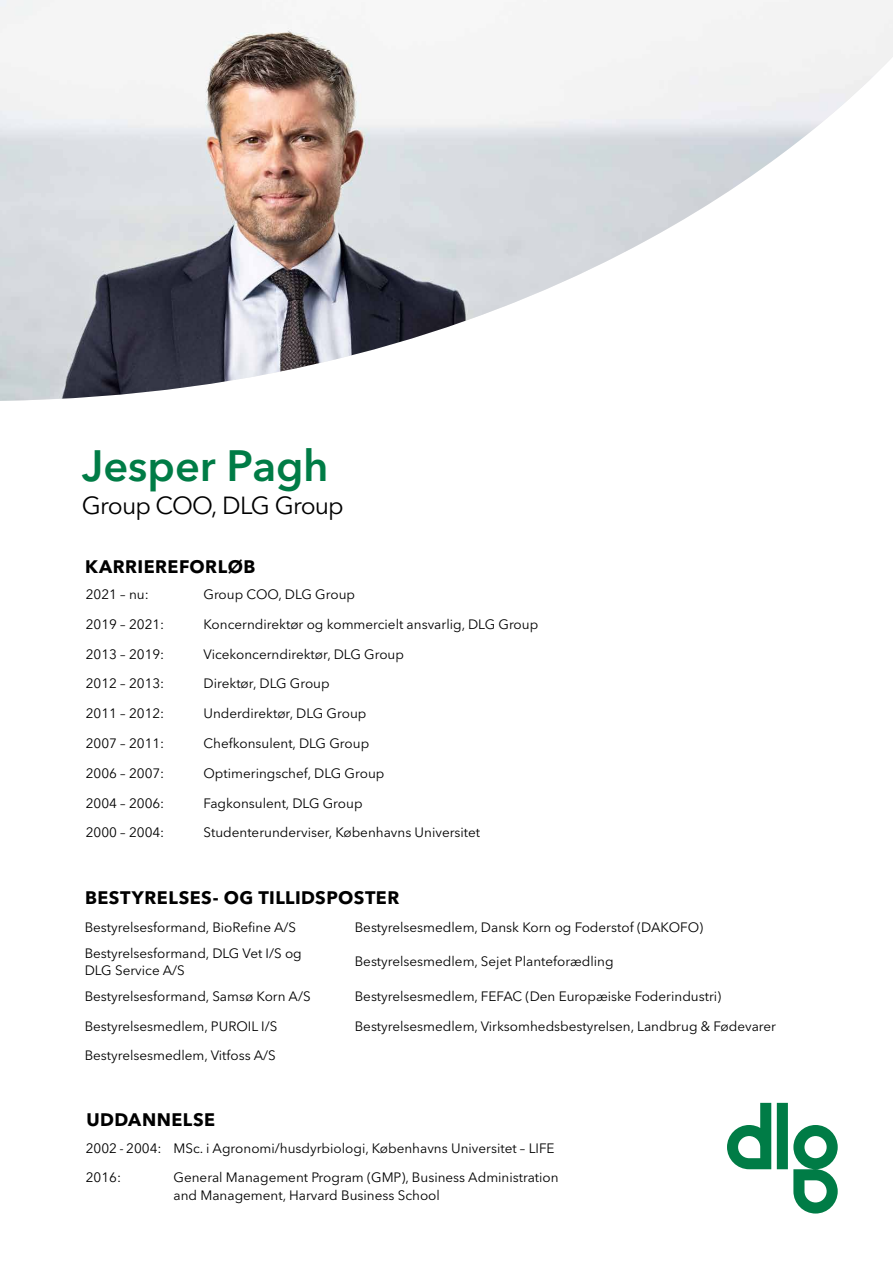
<style>
.page{position:relative;width:893px;height:1263px;background:#fff}
.page>*{position:absolute;margin:0;border:0;box-sizing:border-box;transform-origin:0 0}
.TITEL{font:600 43.5px "Avenir Next World";letter-spacing:-.005em;color:#007c46}
.Underrubrik{font:24.6px "Avenir Next World";letter-spacing:-.04em;color:#000}
.BRØD_-_Avenir_World{font:700 18px "Avenir Next World";letter-spacing:.025em;color:#000}
.BRØD_-_Avenir_World-2{font:13.5px/17.2px "Avenir Next World";color:#000}
</style>
<div class="page">
<svg style="left:727px;top:1103px;width:111px;height:110px"></svg>
<img style="left:0;top:0;width:893px;height:401px">
<p class="TITEL" style="left:82px;top:441px;width:248px">Jesper Pagh</p>
<p class="Underrubrik" style="left:82px;top:486px;width:263px">Group COO, DLG Group</p>
<p class="BRØD_-_Avenir_World" style="left:85px;top:556px;width:172px">KARRIEREFORLØB</p>
<p class="BRØD_-_Avenir_World-2" style="left:86px;top:586px;width:65px">2021 – nu:</p>
<p class="BRØD_-_Avenir_World-2" style="left:204px;top:586px;width:153px">Group COO, DLG Group</p>
<p class="BRØD_-_Avenir_World-2" style="left:86px;top:616px;width:80px">2019 – 2021:</p>
<p class="BRØD_-_Avenir_World-2" style="left:204px;top:616px;width:336px">Koncerndirektør og kommercielt ansvarlig, DLG Group</p>
<p class="BRØD_-_Avenir_World-2" style="left:86px;top:645px;width:80px">2013 – 2019:</p>
<p class="BRØD_-_Avenir_World-2" style="left:204px;top:645px;width:202px">Vicekoncerndirektør, DLG Group</p>
<p class="BRØD_-_Avenir_World-2" style="left:86px;top:675px;width:80px">2012 – 2013:</p>
<p class="BRØD_-_Avenir_World-2" style="left:204px;top:675px;width:128px">Direktør, DLG Group</p>
<p class="BRØD_-_Avenir_World-2" style="left:86px;top:705px;width:80px">2011 – 2012:</p>
<p class="BRØD_-_Avenir_World-2" style="left:204px;top:705px;width:164px">Underdirektør, DLG Group</p>
<p class="BRØD_-_Avenir_World-2" style="left:86px;top:735px;width:80px">2007 – 2011:</p>
<p class="BRØD_-_Avenir_World-2" style="left:204px;top:735px;width:167px">Chefkonsulent, DLG Group</p>
<p class="BRØD_-_Avenir_World-2" style="left:86px;top:765px;width:80px">2006 – 2007:</p>
<p class="BRØD_-_Avenir_World-2" style="left:204px;top:765px;width:182px">Optimeringschef, DLG Group</p>
<p class="BRØD_-_Avenir_World-2" style="left:86px;top:794px;width:80px">2004 – 2006:</p>
<p class="BRØD_-_Avenir_World-2" style="left:204px;top:794px;width:161px">Fagkonsulent, DLG Group</p>
<p class="BRØD_-_Avenir_World-2" style="left:86px;top:824px;width:80px">2000 – 2004:</p>
<p class="BRØD_-_Avenir_World-2" style="left:204px;top:824px;width:278px">Studenterunderviser, Københavns Universitet</p>
<p class="BRØD_-_Avenir_World" style="left:85px;top:887px;width:316px">BESTYRELSES- OG TILLIDSPOSTER</p>
<p class="BRØD_-_Avenir_World-2" style="left:85px;top:918px;width:213px">Bestyrelsesformand, BioRefine A/S</p>
<p class="BRØD_-_Avenir_World-2" style="left:355px;top:918px;width:350px">Bestyrelsesmedlem, Dansk Korn og Foderstof (DAKOFO)</p>
<p class="BRØD_-_Avenir_World-2" style="left:85px;top:944px;width:219px">Bestyrelsesformand, DLG Vet I/S og<br>DLG Service A/S</p>
<p class="BRØD_-_Avenir_World-2" style="left:355px;top:953px;width:260px">Bestyrelsesmedlem, Sejet Planteforædling</p>
<p class="BRØD_-_Avenir_World-2" style="left:85px;top:988px;width:228px">Bestyrelsesformand, Samsø Korn A/S</p>
<p class="BRØD_-_Avenir_World-2" style="left:355px;top:988px;width:368px">Bestyrelsesmedlem, FEFAC (Den Europæiske Foderindustri)</p>
<p class="BRØD_-_Avenir_World-2" style="left:85px;top:1017px;width:194px">Bestyrelsesmedlem, PUROIL I/S</p>
<p class="BRØD_-_Avenir_World-2" style="left:355px;top:1017px;width:423px">Bestyrelsesmedlem, Virksomhedsbestyrelsen, Landbrug &amp; Fødevarer</p>
<p class="BRØD_-_Avenir_World-2" style="left:85px;top:1047px;width:193px">Bestyrelsesmedlem, Vitfoss A/S</p>
<p class="BRØD_-_Avenir_World" style="left:86px;top:1109px;width:130px">UDDANNELSE</p>
<p class="BRØD_-_Avenir_World-2" style="left:86px;top:1139px;width:77px">2002 - 2004:</p>
<p class="BRØD_-_Avenir_World-2" style="left:174px;top:1139px;width:383px">MSc. i Agronomi/husdyrbiologi, Københavns Universitet – LIFE</p>
<p class="BRØD_-_Avenir_World-2" style="left:86px;top:1169px;width:37px">2016:</p>
<p class="BRØD_-_Avenir_World-2" style="left:174px;top:1169px;width:387px">General Management Program (GMP), Business Administration and Management, Harvard Business School</p>
</div>
